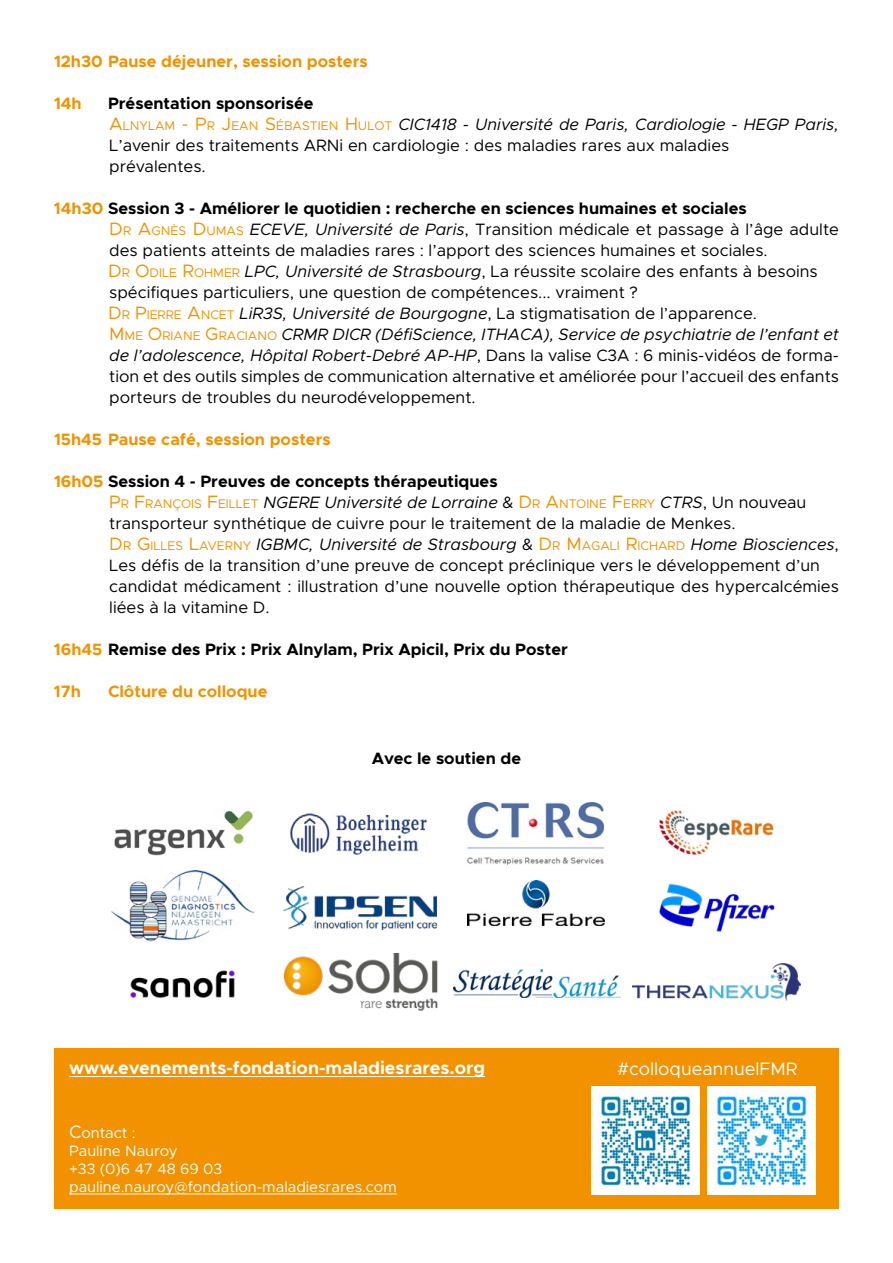
<style>
.page{position:relative;width:893px;height:1263px;background:#fff}
.page>*{position:absolute;margin:0;border:0;box-sizing:border-box;transform-origin:0 0}
.t1{font:700 18px "Metropolis";color:#fff}
.t2{font:18px "Metropolis";color:#fff}
.t3{font:16.5px/21px "Metropolis";color:#000}
.t4{font:700 16.5px "Metropolis";color:#f39200}
.t5{font:700 16.5px "Metropolis";color:#000}
.t6{font:15px/18px "Metropolis";color:#fff}
.s1{font-weight:700}
.s2{font-size:18px;color:#f39200}
.s3{font-size:12.6px;color:#f39200}
.s4{font-style:italic}
.s5{font-weight:700;color:#f39200}
.s6{color:#f39200}
.s7{font-size:18px}
</style>
<div class="page">
<div style="left:54px;top:1048px;width:785px;height:161px;background:#f39200"></div>
<hr style="left:69px;top:1076px;width:416px;height:1px;background:#fff">
<hr style="left:69px;top:1194px;width:328px;height:1px;background:#fff">
<img style="left:114px;top:810px;width:140px;height:46px">
<img style="left:468px;top:802px;width:135px;height:63px">
<img style="left:659px;top:810px;width:116px;height:48px">
<img style="left:290px;top:813px;width:137px;height:42px">
<img style="left:283px;top:886px;width:153px;height:43px">
<img style="left:467px;top:881px;width:138px;height:44px">
<img style="left:130px;top:970px;width:105px;height:28px">
<img style="left:284px;top:953px;width:153px;height:58px">
<img style="left:453px;top:970px;width:168px;height:27px">
<img style="left:591px;top:1086px;width:108px;height:108px">
<img style="left:707px;top:1086px;width:108px;height:108px">
<img style="left:112px;top:871px;width:142px;height:71px">
<img style="left:632px;top:963px;width:168px;height:37px">
<img style="left:659px;top:883px;width:116px;height:49px">
<p class="t4" style="left:54px;top:51px;width:315px">12h30 Pause déjeuner, session posters</p>
<p class="t4" style="left:54px;top:93px;width:29px">14h</p>
<p class="t3" style="left:108px;top:93px;width:732px"><span class="s1">Présentation sponsorisée<br></span><span class="s2">A</span><span class="s3">LNYLAM</span> <span class="s2">- P</span><span class="s3">R</span> <span class="s2">J</span><span class="s3">EAN</span> <span class="s2">S</span><span class="s3">ÉBASTIEN</span> <span class="s2">H</span> <span class="s3">ULOT</span> <span class="s4">CIC1418 - Université de Paris, Cardiologie - HEGP Paris, </span>L’avenir des traitements ARNi en cardiologie : des maladies rares aux maladies<br>prévalentes.</p>
<p class="t3" style="left:108px;top:198px;width:732px;text-indent:-54px"><span class="s5">14h30</span> <span class="s1">Session 3 - Améliorer le quotidien : recherche en sciences humaines et sociales<br></span><span class="s2">D</span> <span class="s3">R</span> <span class="s2">A</span><span class="s3">GNÈS</span> <span class="s2">D</span> <span class="s3">UMAS</span> <span class="s4">ECEVE, Université de Paris</span>, Transition médicale et passage à l’âge adulte des patients atteints de maladies rares : l’apport des sciences humaines et sociales.<br><span class="s2">D</span> <span class="s3">R</span> <span class="s2">O</span><span class="s3">DILE</span> <span class="s2">R</span><span class="s3">OHM ER</span> <span class="s4">LPC, Université de Strasbourg</span>, La réussite scolaire des enfants à besoins spécifiques particuliers, une question de compétences... vraiment ?<br><span class="s2">D</span> <span class="s3">R</span> <span class="s2">P</span><span class="s3">IERRE</span> <span class="s2">A</span><span class="s3">NCET</span> <span class="s4">LiR3S, Université de Bourgogne</span>, La stigmatisation de l’apparence.<br><span class="s2">M</span><span class="s3">M E</span> <span class="s2">O</span><span class="s3">RIANE</span> <span class="s2">G</span> <span class="s3">RACIANO</span> <span class="s4">CRMR DICR (DéfiScience, ITHACA), Service de psychiatrie de l’enfant et de l’adolescence, Hôpital Robert-Debré AP-HP</span>, Dans la valise C3A : 6 minis-vidéos de forma&shy;tion et des outils simples de communication alternative et améliorée pour l’accueil des enfants porteurs de troubles du neurodéveloppement.</p>
<p class="t4" style="left:54px;top:429px;width:278px">15h45 Pause café, session posters</p>
<p class="t3" style="left:109px;top:471px;width:731px;text-indent:-55px"><span class="s5">16h05</span> <span class="s1">Session 4 - Preuves de concepts thérapeutiques<br></span><span class="s2">P</span><span class="s3">R</span> <span class="s2">F</span><span class="s3">RANÇOIS</span> <span class="s2">F</span><span class="s3">EILLET</span> <span class="s4">NGERE Université de Lorraine</span> &amp; <span class="s2">D</span> <span class="s3">R</span> <span class="s2">A</span><span class="s3">NTOINE</span> <span class="s2">F</span><span class="s3">ERRY</span> <span class="s4">CTRS</span>, Un nouveau transporteur synthétique de cuivre pour le traitement de la maladie de Menkes.<br><span class="s2">D</span> <span class="s3">R</span> <span class="s2">G</span> <span class="s3">ILL ES</span> <span class="s2">L</span><span class="s3">AVERNY</span> <span class="s4">IGBMC, Université de Strasbourg</span> &amp; <span class="s2">D</span> <span class="s3">R</span> <span class="s2">M</span><span class="s3">AGALI</span> <span class="s2">R</span> <span class="s3">ICHARD</span> <span class="s4">Home Biosciences</span>, Les défis de la transition d’une preuve de concept préclinique vers le développement d’un candidat médicament : illustration d’une nouvelle option thérapeutique des hypercalcémies liées à la vitamine D.</p>
<p class="t5" style="left:54px;top:639px;width:515px"><span class="s6">16h45</span> Remise des Prix : Prix Alnylam, Prix Apicil, Prix du Poster</p>
<p class="t4" style="left:54px;top:681px;width:28px">17h</p>
<p class="t4" style="left:108px;top:681px;width:161px">Clôture du colloque</p>
<p class="t5" style="left:372px;top:747px;width:151px">Avec le soutien de</p>
<p class="t1" style="left:69px;top:1056px;width:418px">www.evenements-fondation-maladiesrares.org</p>
<p class="t6" style="left:69px;top:1124px;width:329px"><span class="s7">C</span>ontact :<br>Pauline Nauroy<br>+33 (0)6 47 48 69 03 pauline.nauroy@fondation-maladiesrares.com</p>
<p class="t2" style="left:617px;top:1058px;width:182px">#colloqueannuelFMR</p>
</div>
